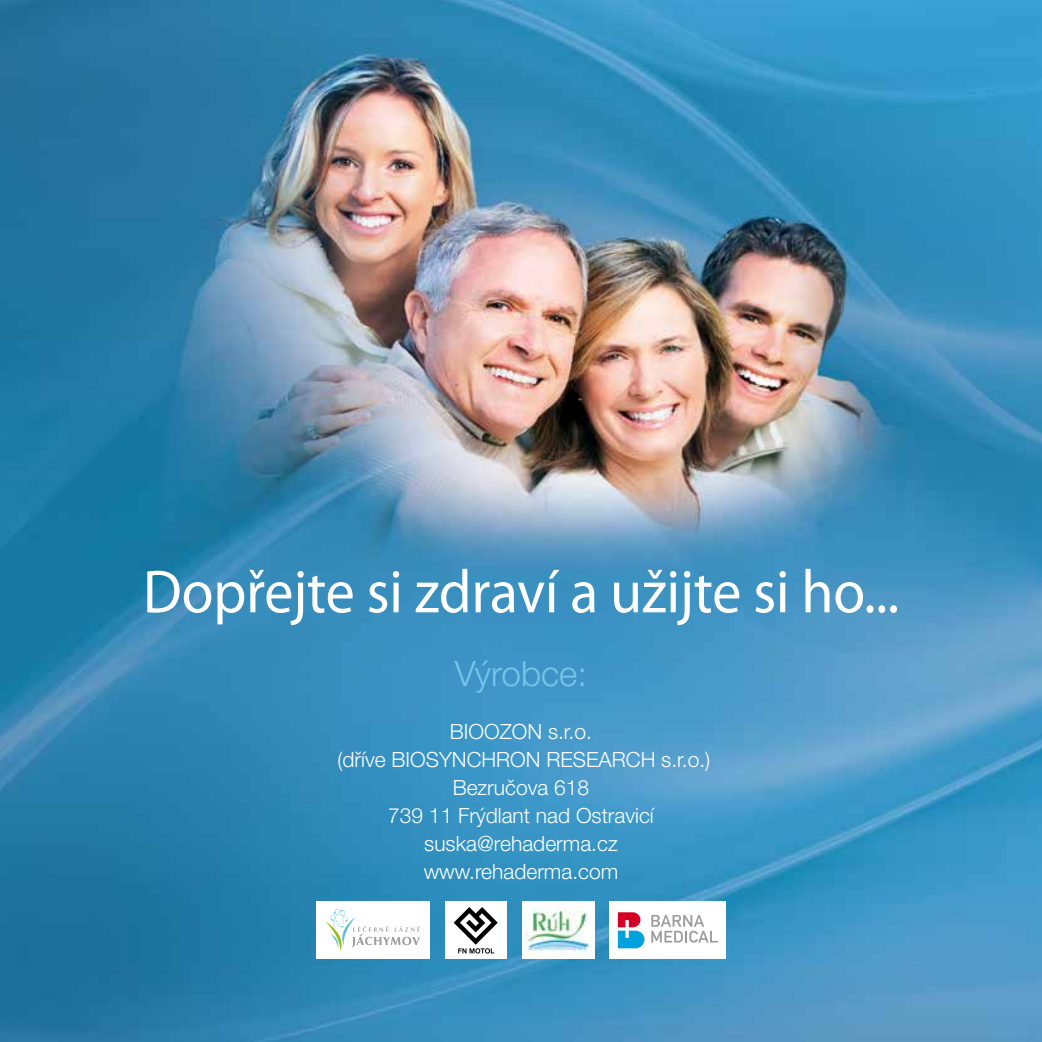
<style>
.page{position:relative;width:1042px;height:1042px;background:#fff}
.page>*{position:absolute;margin:0;border:0;box-sizing:border-box;transform-origin:0 0}
.t1{font:61.25px "Myriad Pro";letter-spacing:-.005em;color:#fff;scale:.95 1}
.t2{font:300 35px "Helvetica Neue CE";color:#78c5ea}
.t3{font:300 21px/28px "Helvetica Neue CE";color:#fff;text-align:center}
</style>
<div class="page">
<img style="left:0;top:0;width:1042px;height:1042px">
<div style="left:445px;top:902px;width:61px;height:57px;background:#fff"></div>
<svg style="left:454px;top:907px;width:44px;height:46px"></svg>
<div style="left:316px;top:902px;width:114px;height:57px;background:#fff"></div>
<svg style="left:326px;top:909px;width:94px;height:42px"></svg>
<div style="left:522px;top:902px;width:72px;height:57px;background:#fff"></div>
<img style="left:525px;top:908px;width:66px;height:47px">
<div style="left:610px;top:902px;width:116px;height:57px;background:#fff"></div>
<svg style="left:618px;top:912px;width:26px;height:36px"></svg>
<svg style="left:651px;top:915px;width:67px;height:27px"></svg>
<h1 class="t1" style="left:143px;top:554px;width:797px">Dopřejte si zdraví a užijte si ho...</h1>
<h2 class="t2" style="left:455px;top:653px;width:134px">Výrobce:</h2>
<p class="t3" style="left:337px;top:717px;width:374px">BIOOZON s.r.o.<br>(dříve BIOSYNCHRON RESEARCH s.r.o.)<br>Bezručova 618<br>739 11 Frýdlant nad Ostravicí suska@rehaderma.cz www.rehaderma.com</p>
</div>
